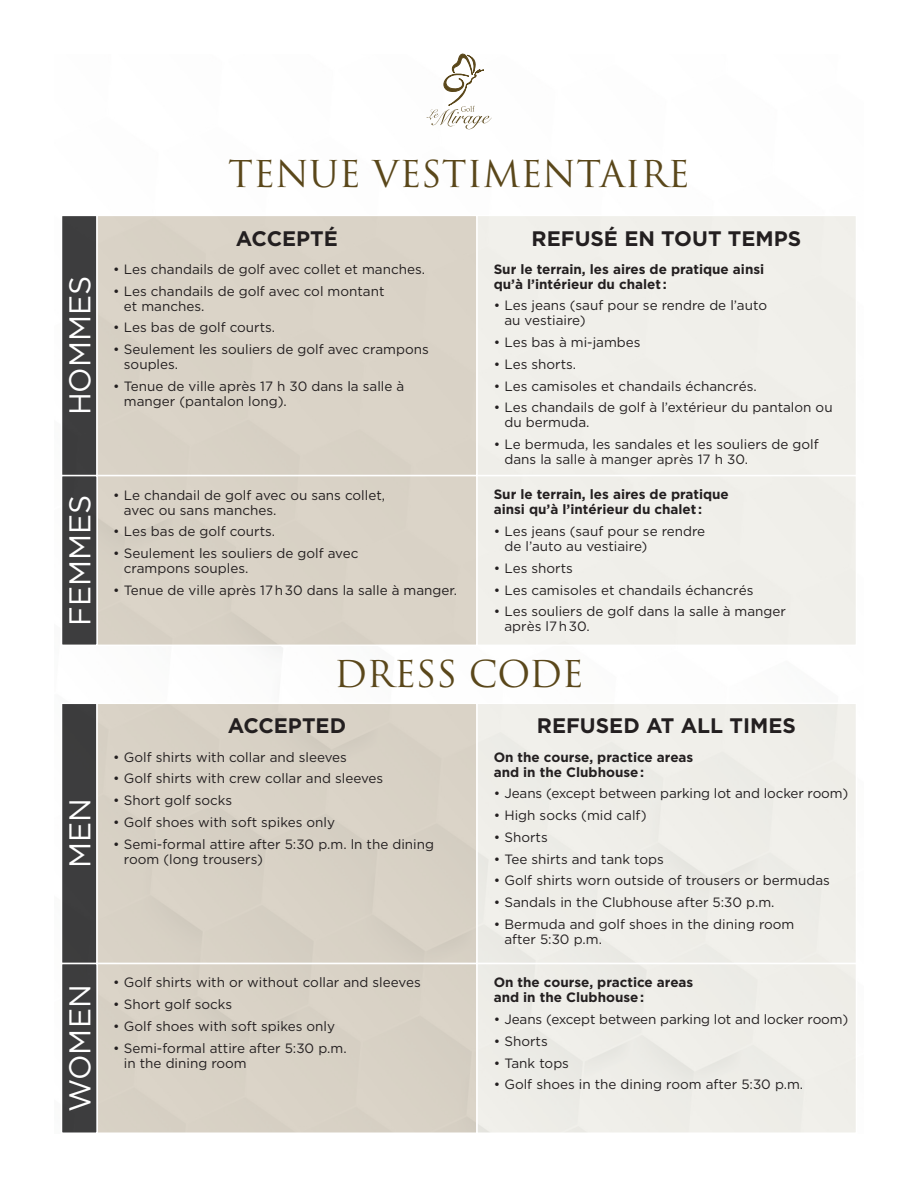
<style>
.page{position:relative;width:918px;height:1188px;background:#fff}
.page>*{position:absolute;margin:0;border:0;box-sizing:border-box;transform-origin:0 0}
.t1{font:36px "Trajan";color:#5a471a}
.t2{font:30px "Gotham";color:#fff}
.t3{font:700 21px "Gotham";color:#231f20}
.t4{font:13.5px/15px "Gotham";color:#231f20}
.t5{font:700 13.5px/15px "Gotham";color:#231f20}
</style>
<div class="page">
<svg style="left:426px;top:53px;width:66px;height:76px"></svg>
<div style="left:62px;top:215px;width:35px;height:261px;background:#3e3e3f"></div>
<div style="left:61px;top:215px;width:37px;height:261px;border:2px solid #fff"></div>
<div style="left:62px;top:703px;width:35px;height:261px;background:#3e3e3f"></div>
<div style="left:61px;top:703px;width:37px;height:261px;border:2px solid #fff"></div>
<div style="left:477px;top:215px;width:379px;height:261px;background:#f1f0eb"></div>
<div style="left:476px;top:215px;width:381px;height:261px;border:2px solid #fff"></div>
<div style="left:477px;top:703px;width:379px;height:261px;background:#f1f0eb"></div>
<div style="left:476px;top:703px;width:381px;height:261px;border:2px solid #fff"></div>
<div style="left:477px;top:476px;width:379px;height:169px;background:#f1f0eb"></div>
<div style="left:476px;top:475px;width:381px;height:171px;border:2px solid #fff"></div>
<div style="left:477px;top:964px;width:379px;height:169px;background:#f1f0eb"></div>
<div style="left:476px;top:963px;width:381px;height:171px;border:2px solid #fff"></div>
<div style="left:97px;top:215px;width:380px;height:261px;background:#dbd4c8"></div>
<div style="left:96px;top:215px;width:382px;height:261px;border:2px solid #fff"></div>
<div style="left:97px;top:703px;width:380px;height:261px;background:#dbd4c8"></div>
<div style="left:96px;top:703px;width:382px;height:261px;border:2px solid #fff"></div>
<div style="left:97px;top:476px;width:380px;height:169px;background:#dbd4c8"></div>
<div style="left:96px;top:475px;width:382px;height:171px;border:2px solid #fff"></div>
<div style="left:97px;top:964px;width:380px;height:169px;background:#dbd4c8"></div>
<div style="left:96px;top:963px;width:382px;height:171px;border:2px solid #fff"></div>
<div style="left:62px;top:476px;width:35px;height:169px;background:#3e3e3f"></div>
<div style="left:61px;top:475px;width:37px;height:171px;border:2px solid #fff"></div>
<div style="left:62px;top:964px;width:35px;height:169px;background:#3e3e3f"></div>
<div style="left:61px;top:963px;width:37px;height:171px;border:2px solid #fff"></div>
<h2 class="t2" style="left:63px;top:415px;width:141px;rotate:-90deg">HOMMES</h2>
<h2 class="t2" style="left:63px;top:626px;width:133px;rotate:-90deg">FEMMES</h2>
<h2 class="t2" style="left:63px;top:868px;width:71px;rotate:-90deg">MEN</h2>
<h2 class="t2" style="left:63px;top:1112px;width:129px;rotate:-90deg">WOMEN</h2>
<h1 class="t1" style="left:228px;top:153px;width:463px">TENUE VESTIMENTAIRE</h1>
<h3 class="t3" style="left:236px;top:227px;width:103px">ACCEPTÉ</h3>
<p class="t4" style="left:113px;top:261px;width:313px">• Les chandails de golf avec collet et manches.</p>
<p class="t4" style="left:124px;top:283px;width:262px;text-indent:-11px">• Les chandails de golf avec col montant et manches.</p>
<p class="t4" style="left:113px;top:320px;width:164px">• Les bas de golf courts.</p>
<p class="t4" style="left:124px;top:342px;width:306px;text-indent:-11px">• Seulement les souliers de golf avec crampons souples.</p>
<p class="t4" style="left:124px;top:378px;width:282px;text-indent:-11px">• Tenue de ville après 17 h 30 dans la salle à manger (pantalon long).</p>
<p class="t4" style="left:124px;top:487px;width:263px;text-indent:-11px">• Le chandail de golf avec ou sans collet, avec ou sans manches.</p>
<p class="t4" style="left:113px;top:524px;width:164px">• Les bas de golf courts.</p>
<p class="t4" style="left:124px;top:546px;width:236px;text-indent:-11px">• Seulement les souliers de golf avec crampons souples.</p>
<p class="t4" style="left:113px;top:582px;width:346px">• Tenue de ville après 17h30 dans la salle à manger.</p>
<h3 class="t3" style="left:532px;top:227px;width:271px">REFUSÉ EN TOUT TEMPS</h3>
<p class="t5" style="left:494px;top:261px;width:272px">Sur le terrain, les aires de pratique ainsi qu’à l’intérieur du chalet :</p>
<p class="t4" style="left:504px;top:298px;width:264px;text-indent:-11px">• Les jeans (sauf pour se rendre de l’auto au vestiaire)</p>
<p class="t4" style="left:494px;top:335px;width:148px">• Les bas à mi-jambes</p>
<p class="t4" style="left:494px;top:356px;width:84px">• Les shorts.</p>
<p class="t4" style="left:494px;top:378px;width:265px">• Les camisoles et chandails échancrés.</p>
<p class="t4" style="left:504px;top:400px;width:330px;text-indent:-11px">• Les chandails de golf à l’extérieur du pantalon ou du bermuda.</p>
<p class="t4" style="left:504px;top:437px;width:316px;text-indent:-11px">• Le bermuda, les sandales et les souliers de golf dans la salle à manger après 17 h 30.</p>
<p class="t5" style="left:494px;top:487px;width:237px">Sur le terrain, les aires de pratique ainsi qu’à l’intérieur du chalet :</p>
<p class="t4" style="left:504px;top:524px;width:202px;text-indent:-11px">• Les jeans (sauf pour se rendre de l’auto au vestiaire)</p>
<p class="t4" style="left:494px;top:560px;width:81px">• Les shorts</p>
<p class="t4" style="left:494px;top:582px;width:261px">• Les camisoles et chandails échancrés</p>
<p class="t4" style="left:504px;top:604px;width:283px;text-indent:-11px">• Les souliers de golf dans la salle à manger après l7h30.</p>
<h1 class="t1" style="left:334px;top:652px;width:251px">DRESS CODE</h1>
<h3 class="t3" style="left:228px;top:714px;width:120px">ACCEPTED</h3>
<p class="t4" style="left:113px;top:749px;width:235px">• Golf shirts with collar and sleeves</p>
<p class="t4" style="left:113px;top:771px;width:272px">• Golf shirts with crew collar and sleeves</p>
<p class="t4" style="left:113px;top:793px;width:121px">• Short golf socks</p>
<p class="t4" style="left:113px;top:814px;width:223px">• Golf shoes with soft spikes only</p>
<p class="t4" style="left:124px;top:836px;width:312px;text-indent:-11px">• Semi-formal attire after 5:30 p.m. ln the dining room (long trousers)</p>
<p class="t4" style="left:113px;top:975px;width:309px">• Golf shirts with or without collar and sleeves</p>
<p class="t4" style="left:113px;top:997px;width:121px">• Short golf socks</p>
<p class="t4" style="left:113px;top:1018px;width:223px">• Golf shoes with soft spikes only</p>
<p class="t4" style="left:124px;top:1040px;width:224px;text-indent:-11px">• Semi-formal attire after 5:30 p.m. in the dining room</p>
<h3 class="t3" style="left:537px;top:714px;width:261px">REFUSED AT ALL TIMES</h3>
<p class="t5" style="left:494px;top:749px;width:201px">On the course, practice areas and in the Clubhouse:</p>
<p class="t4" style="left:494px;top:786px;width:356px">• Jeans (except between parking lot and locker room)</p>
<p class="t4" style="left:494px;top:808px;width:155px">• High socks (mid calf)</p>
<p class="t4" style="left:494px;top:829px;width:56px">• Shorts</p>
<p class="t4" style="left:494px;top:851px;width:172px">• Tee shirts and tank tops</p>
<p class="t4" style="left:494px;top:873px;width:338px">• Golf shirts worn outside of trousers or bermudas</p>
<p class="t4" style="left:494px;top:895px;width:282px">• Sandals in the Clubhouse after 5:30 p.m.</p>
<p class="t4" style="left:504px;top:916px;width:291px;text-indent:-11px">• Bermuda and golf shoes in the dining room after 5:30 p.m.</p>
<p class="t5" style="left:494px;top:975px;width:201px">On the course, practice areas and in the Clubhouse:</p>
<p class="t4" style="left:494px;top:1012px;width:356px">• Jeans (except between parking lot and locker room)</p>
<p class="t4" style="left:494px;top:1033px;width:56px">• Shorts</p>
<p class="t4" style="left:494px;top:1055px;width:77px">• Tank tops</p>
<p class="t4" style="left:494px;top:1077px;width:311px">• Golf shoes in the dining room after 5:30 p.m.</p>
</div>
